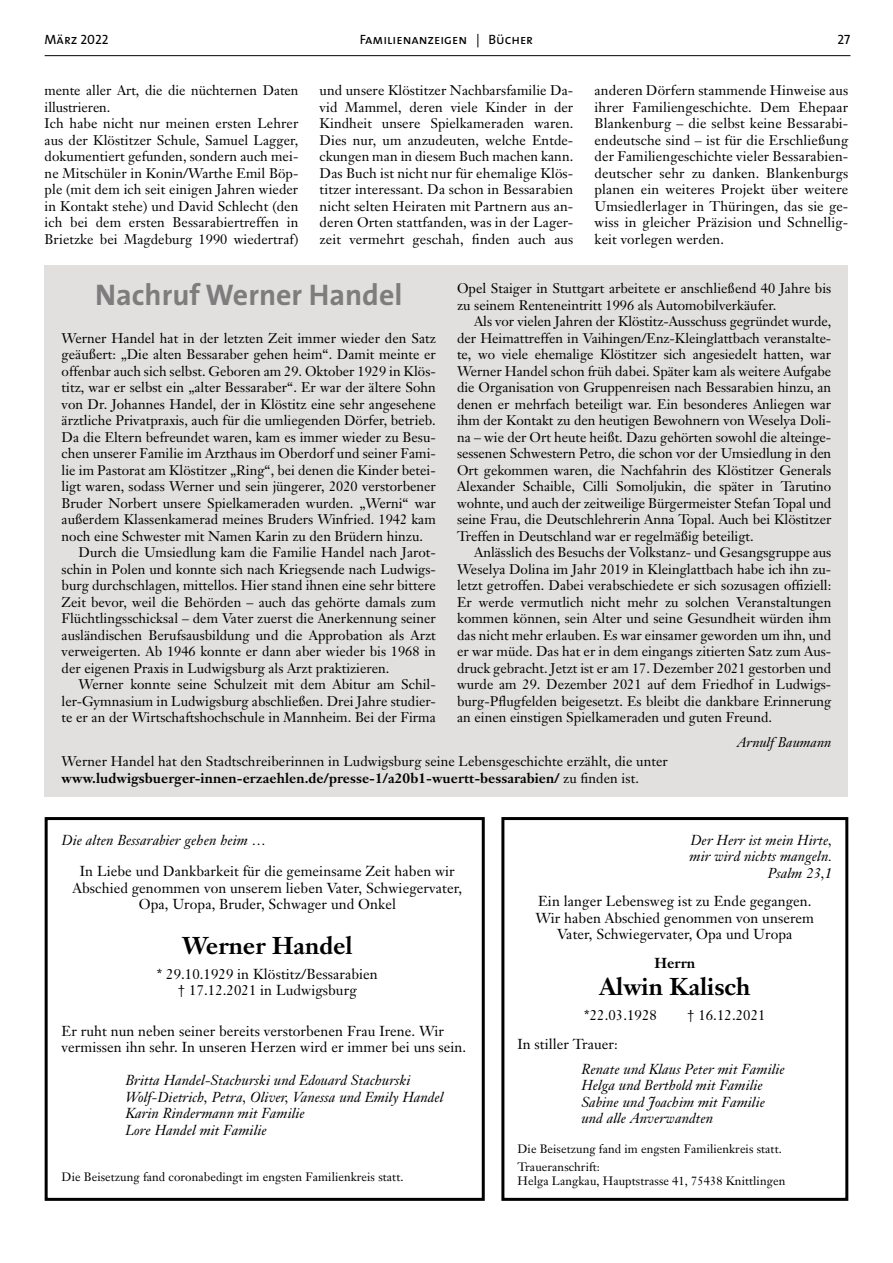
<style>
.page{position:relative;width:893px;height:1263px;background:#fff}
.page>*{position:absolute;margin:0;border:0;box-sizing:border-box;transform-origin:0 0}
.t1{font:700 30px "The Sans";color:#7e7d7d}
.t2{font:700 24px "Janson Text";color:#000}
.t3{font:14.25px/16.5px "Janson Text";letter-spacing:.005em;color:#000;text-align:center}
.t4{font:italic 14.25px/16.5px "Janson Text";letter-spacing:.005em;color:#000}
.t5{font:700 14.25px "Janson Text";letter-spacing:.005em;color:#000}
.t6{font:13.8px/16.5px "Janson Text";color:#000;text-align:justify}
.t7{font:italic 13.8px "Janson Text";color:#000}
.t8{font:13.5px "The Sans Caps";color:#000}
.t9{font:12px/17.7px "Janson Text";letter-spacing:.005em;color:#000}
.s1{font-weight:700}
</style>
<div class="page">
<hr style="left:45px;top:55px;width:805px;height:1px;background:#000">
<div style="left:45px;top:265px;width:803px;height:532px;background:#e2e0df"></div>
<div style="left:45px;top:817px;width:440px;height:384px;border:3px solid #000"></div>
<div style="left:501px;top:817px;width:347px;height:384px;border:3px solid #000"></div>
<p class="t8" style="left:45px;top:28px;width:65px">März 2022</p>
<p class="t8" style="left:360px;top:28px;width:175px">Familienanzeigen | Bücher</p>
<p class="t8" style="left:837px;top:28px;width:14px">27</p>
<p class="t6" style="left:45px;top:82px;width:255px;text-align:left">mente aller Art, die die nüchternen Daten illustrieren.<br>Ich habe nicht nur meinen ersten Lehrer aus der Klöstitzer Schule, Samuel Lagger, dokumentiert gefunden, sondern auch mei&shy;ne Mitschüler in Konin/Warthe Emil Böp&shy;ple (mit dem ich seit einigen Jahren wieder in Kontakt stehe) und David Schlecht (den ich bei dem ersten Bessarabiertreffen in Brietzke bei Magdeburg 1990 wiedertraf)</p>
<p class="t6" style="left:320px;top:82px;width:255px">und unsere Klöstitzer Nachbarsfamilie Da&shy;vid Mammel, deren viele Kinder in der Kindheit unsere Spielkameraden waren.<br>Dies nur, um anzudeuten, welche Entde&shy;ckungen man in diesem Buch machen kann.<br>Das Buch ist nicht nur für ehemalige Klös&shy;titzer interessant. Da schon in Bessarabien nicht selten Heiraten mit Partnern aus an&shy;deren Orten stattfanden, was in der Lager&shy;zeit vermehrt geschah, finden auch aus</p>
<p class="t6" style="left:595px;top:82px;width:255px">anderen Dörfern stammende Hinweise aus ihrer Familiengeschichte. Dem Ehepaar Blankenburg – die selbst keine Bessarabi&shy;endeutsche sind – ist für die Erschließung der Familiengeschichte vieler Bessarabien&shy;deutscher sehr zu danken. Blankenburgs planen ein weiteres Projekt über weitere Umsiedlerlager in Thüringen, das sie ge&shy;wiss in gleicher Präzision und Schnellig&shy;keit vorlegen werden.</p>
<h1 class="t1" style="left:95px;top:270px;width:309px">Nachruf Werner Handel</h1>
<p class="t6" style="left:62px;top:330px;width:376px">Werner Handel hat in der letzten Zeit immer wieder den Satz</p>
<p class="t6" style="left:62px;top:346px;width:376px">geäußert: „Die alten Bessaraber gehen heim“. Damit meinte er</p>
<p class="t6" style="left:62px;top:363px;width:376px">offenbar auch sich selbst. Geboren am 29. Oktober 1929 in Klös-</p>
<p class="t6" style="left:62px;top:379px;width:376px">titz, war er selbst ein „alter Bessaraber“. Er war der ältere Sohn</p>
<p class="t6" style="left:62px;top:396px;width:376px">von Dr. Johannes Handel, der in Klöstitz eine sehr angesehene</p>
<p class="t6" style="left:62px;top:412px;width:376px">ärztliche Privatpraxis, auch für die umliegenden Dörfer, betrieb.</p>
<p class="t6" style="left:62px;top:429px;width:376px">Da die Eltern befreundet waren, kam es immer wieder zu Besu-</p>
<p class="t6" style="left:62px;top:445px;width:376px">chen unserer Familie im Arzthaus im Oberdorf und seiner Fami-</p>
<p class="t6" style="left:62px;top:462px;width:376px">lie im Pastorat am Klöstitzer „Ring“, bei denen die Kinder betei-</p>
<p class="t6" style="left:62px;top:478px;width:376px">ligt waren, sodass Werner und sein jüngerer, 2020 verstorbener</p>
<p class="t6" style="left:62px;top:495px;width:376px">Bruder Norbert unsere Spielkameraden wurden. „Werni“ war</p>
<p class="t6" style="left:62px;top:511px;width:376px">außerdem Klassenkamerad meines Bruders Winfried. 1942 kam</p>
<p class="t6" style="left:62px;top:528px;width:363px">noch eine Schwester mit Namen Karin zu den Brüdern hinzu.</p>
<p class="t6" style="left:79px;top:544px;width:359px">Durch die Umsiedlung kam die Familie Handel nach Jarot-</p>
<p class="t6" style="left:62px;top:561px;width:376px">schin in Polen und konnte sich nach Kriegsende nach Ludwigs-</p>
<p class="t6" style="left:62px;top:577px;width:376px">burg durchschlagen, mittellos. Hier stand ihnen eine sehr bittere</p>
<p class="t6" style="left:62px;top:594px;width:376px">Zeit bevor, weil die Behörden – auch das gehörte damals zum</p>
<p class="t6" style="left:62px;top:610px;width:376px">Flüchtlingsschicksal – dem Vater zuerst die Anerkennung seiner</p>
<p class="t6" style="left:62px;top:627px;width:376px">ausländischen Berufsausbildung und die Approbation als Arzt</p>
<p class="t6" style="left:62px;top:643px;width:376px">verweigerten. Ab 1946 konnte er dann aber wieder bis 1968 in</p>
<p class="t6" style="left:62px;top:660px;width:329px">der eigenen Praxis in Ludwigsburg als Arzt praktizieren.</p>
<p class="t6" style="left:79px;top:676px;width:359px">Werner konnte seine Schulzeit mit dem Abitur am Schil-</p>
<p class="t6" style="left:62px;top:693px;width:376px">ler-Gymnasium in Ludwigsburg abschließen. Drei Jahre studier-</p>
<p class="t6" style="left:62px;top:709px;width:376px">te er an der Wirtschaftshochschule in Mannheim. Bei der Firma</p>
<p class="t6" style="left:457px;top:280px;width:376px">Opel Staiger in Stuttgart arbeitete er anschließend 40 Jahre bis zu seinem Renteneintritt 1996 als Automobilverkäufer.</p>
<p class="t6" style="left:457px;top:313px;width:376px;text-indent:17px">Als vor vielen Jahren der Klöstitz-Ausschuss gegründet wurde, der Heimattreffen in Vaihingen/Enz-Kleinglattbach veranstalte&shy;te, wo viele ehemalige Klöstitzer sich angesiedelt hatten, war Werner Handel schon früh dabei. Später kam als weitere Aufgabe die Organisation von Gruppenreisen nach Bessarabien hinzu, an denen er mehrfach beteiligt war. Ein besonderes Anliegen war ihm der Kontakt zu den heutigen Bewohnern von Weselya Doli&shy;na – wie der Ort heute heißt. Dazu gehörten sowohl die alteinge&shy;sessenen Schwestern Petro, die schon vor der Umsiedlung in den Ort gekommen waren, die Nachfahrin des Klöstitzer Generals Alexander Schaible, Cilli Somoljukin, die später in Tarutino wohnte, und auch der zeitweilige Bürgermeister Stefan Topal und seine Frau, die Deutschlehrerin Anna Topal. Auch bei Klöstitzer Treffen in Deutschland war er regelmäßig beteiligt.</p>
<p class="t6" style="left:457px;top:544px;width:376px;text-indent:17px">Anlässlich des Besuchs der Volkstanz- und Gesangsgruppe aus Weselya Dolina im Jahr 2019 in Kleinglattbach habe ich ihn zu&shy;letzt getroffen. Dabei verabschiedete er sich sozusagen offiziell:<br>Er werde vermutlich nicht mehr zu solchen Veranstaltungen kommen können, sein Alter und seine Gesundheit würden ihm das nicht mehr erlauben. Es war einsamer geworden um ihn, und er war müde. Das hat er in dem eingangs zitierten Satz zum Aus&shy;druck gebracht. Jetzt ist er am 17. Dezember 2021 gestorben und wurde am 29. Dezember 2021 auf dem Friedhof in Ludwigs&shy;burg-Pflugfelden beigesetzt. Es bleibt die dankbare Erinnerung an einen einstigen Spielkameraden und guten Freund.</p>
<p class="t7" style="left:737px;top:734px;width:96px">Arnulf Baumann</p>
<p class="t6" style="left:62px;top:753px;width:608px">Werner Handel hat den Stadtschreiberinnen in Ludwigsburg seine Lebensgeschichte erzählt, die unter <span class="s1">www.ludwigsbuerger-innen-erzaehlen.de/presse-1/a20b1-wuertt-bessarabien/</span> zu finden ist.</p>
<p class="t4" style="left:62px;top:831px;width:206px">Die alten Bessarabier gehen heim …</p>
<p class="t3" style="left:73px;top:863px;width:391px">In Liebe und Dankbarkeit für die gemeinsame Zeit haben wir<br>Abschied genommen von unserem lieben Vater, Schwiegervater,<br>Opa, Uropa, Bruder, Schwager und Onkel</p>
<h2 class="t2" style="left:182px;top:930px;width:172px">Werner Handel</h2>
<p class="t3" style="left:157px;top:965px;width:223px">* 29.10.1929 in Klöstitz/Bessarabien † 17.12.2021 in Ludwigsburg</p>
<p class="t3" style="left:62px;top:1022px;width:406px;text-align:left">Er ruht nun neben seiner bereits verstorbenen Frau Irene. Wir vermissen ihn sehr. In unseren Herzen wird er immer bei uns sein.</p>
<p class="t4" style="left:125px;top:1072px;width:320px">Britta Handel-Stachurski und Edouard Stachurski Wolf-Dietrich, Petra, Oliver, Vanessa und Emily Handel Karin Rindermann mit Familie<br>Lore Handel mit Familie</p>
<p class="t9" style="left:62px;top:1168px;width:343px">Die Beisetzung fand coronabedingt im engsten Familienkreis statt.</p>
<p class="t4" style="left:689px;top:831px;width:144px;text-align:right">Der Herr ist mein Hirte, mir wird nichts mangeln.<br>Psalm 23,1</p>
<p class="t3" style="left:536px;top:893px;width:280px">Ein langer Lebensweg ist zu Ende gegangen.<br>Wir haben Abschied genommen von unserem<br>Vater, Schwiegervater, Opa und Uropa</p>
<p class="t5" style="left:654px;top:953px;width:42px">Herrn</p>
<h2 class="t2" style="left:599px;top:971px;width:153px">Alwin Kalisch</h2>
<p class="t3" style="left:584px;top:1007px;width:74px">*22.03.1928</p>
<p class="t3" style="left:687px;top:1007px;width:80px">† 16.12.2021</p>
<p class="t3" style="left:517px;top:1035px;width:102px">In stiller Trauer:</p>
<p class="t4" style="left:581px;top:1061px;width:205px">Renate und Klaus Peter mit Familie<br>Helga und Berthold mit Familie<br>Sabine und Joachim mit Familie und alle Anverwandten</p>
<p class="t9" style="left:518px;top:1140px;width:266px">Die Beisetzung fand im engsten Familienkreis statt.<br>Traueranschrift:</p>
<p class="t9" style="left:518px;top:1171px;width:269px">Helga Langkau, Hauptstrasse 41, 75438 Knittlingen</p>
</div>
